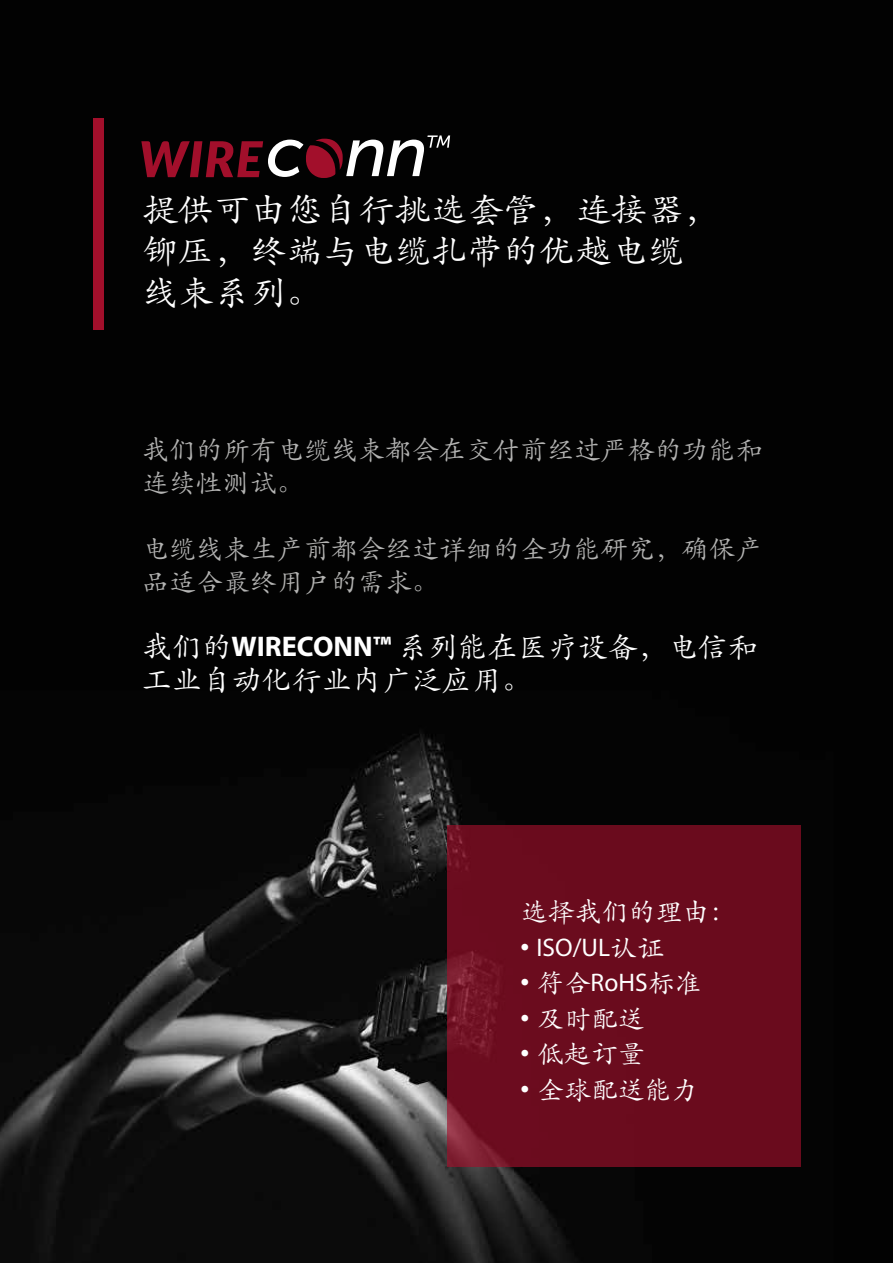
<style>
.page{position:relative;width:893px;height:1263px;background:#fff}
.page>*{position:absolute;margin:0;border:0;box-sizing:border-box;transform-origin:0 0}
.t1{font:34.5px/41.4px "ST Kaiti SC Regular";color:#fff;scale:1.05 1}
.t2{font:30px/33px "ST Kaiti SC Regular";color:#fff}
.t3{font:27px/33px "ST Kaiti SC Regular";color:#b3b3b2}
.t4{font:27px/35.7px "ST Kaiti SC Regular";color:#fff}
.t5{font:25.5px "Myriad Pro";color:#fff}
.s1{font-family:"Myriad Pro";font-weight:700;font-size:28.5px}
.s2{font-family:"ST Kaiti SC Regular";font-size:27px}
.s3{font-family:"Myriad Pro";font-size:25.5px}
</style>
<div class="page">
<img style="left:0;top:0;width:893px;height:1263px">
<div style="left:93px;top:118px;width:10px;height:212px;background:#a20f2b"></div>
<svg style="left:141px;top:135px;width:309px;height:43px;background:#4b262d"></svg>
<div style="left:447px;top:825px;width:354px;height:341px;background:#6a0b1d"></div>
<p class="t1" style="left:141px;top:187px;width:552px">提供可由您自行挑选套管，连接器，铆压，终端与电缆扎带的优越电缆线束系列。</p>
<p class="t3" style="left:141px;top:432px;width:623px">我们的所有电缆线束都会在交付前经过严格的功能和连续性测试。</p>
<p class="t3" style="left:141px;top:531px;width:623px">电缆线束生产前都会经过详细的全功能研究，确保产品适合最终用户的需求。</p>
<p class="t2" style="left:141px;top:629px;width:617px">我们的<span class="s1">WIRECONN™</span> 系列能在医疗设备，电信和工业自动化行业内广泛应用。</p>
<p class="t4" style="left:520px;top:892px;width:217px">选择我们的理由：</p>
<p class="t5" style="left:520px;top:931px;width:145px"><span class="s2">･</span> ISO/UL<span class="s2">认证</span></p>
<p class="t4" style="left:520px;top:964px;width:183px">･ 符合<span class="s3">RoHS</span>标准･ 及时配送<br>･ 低起订量<br>･ 全球配送能力</p>
</div>
